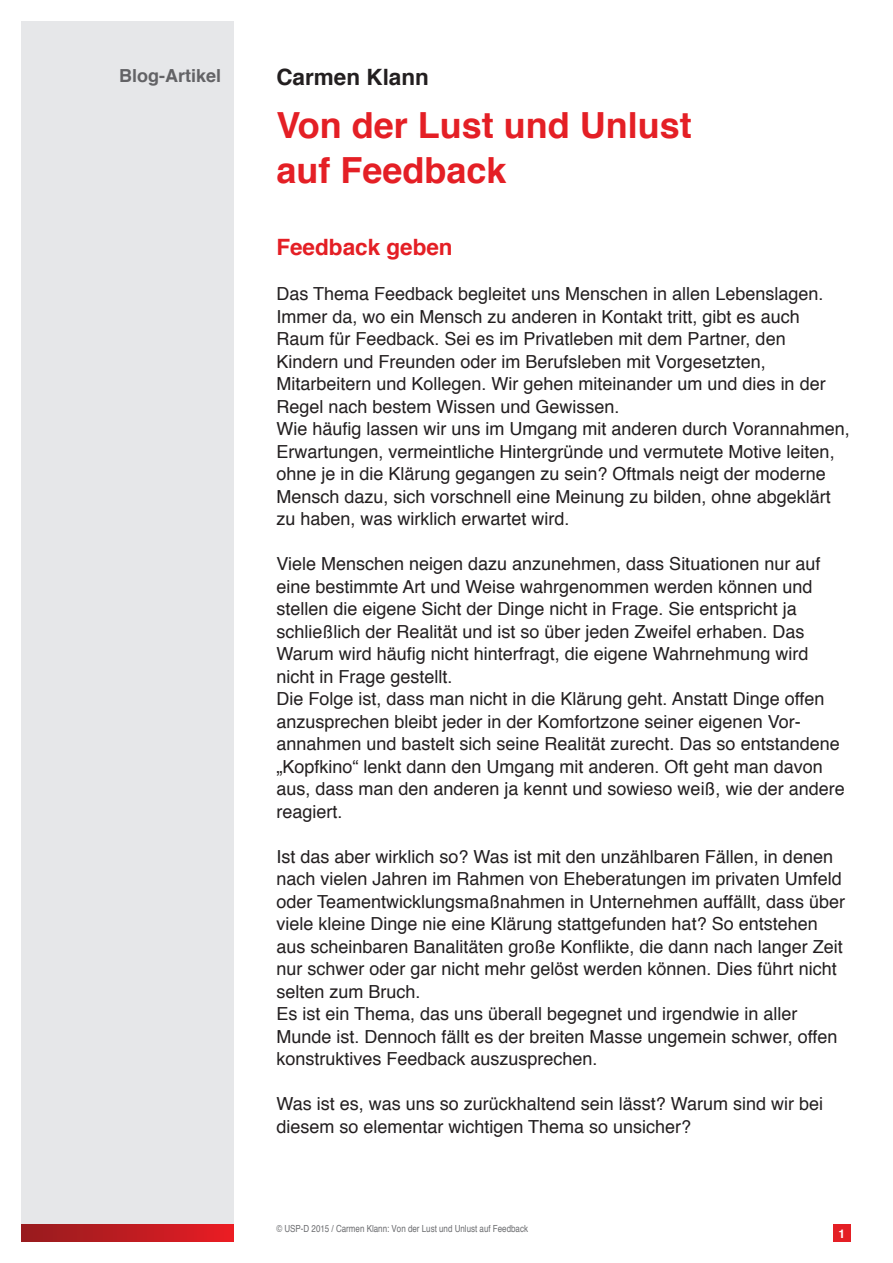
<style>
.page{position:relative;width:893px;height:1263px;background:#fff}
.page>*{position:absolute;margin:0;border:0;box-sizing:border-box;transform-origin:0 0}
.t1{font:700 36px/45px "Helvetica";color:#e41f25}
.t2{font:700 22.5px "Helvetica";color:#e41f25}
.t3{font:700 22.5px "Helvetica";color:#231f20}
.t4{font:18px/22.5px "Helvetica";color:#231f20}
.t5{font:700 18px "Helvetica";color:#636366}
.t6{font:700 12px "Helvetica";color:#fff}
.t7{font:condensed 9.75px "Helvetica";color:#6c6d70}
</style>
<div class="page">
<div style="left:21px;top:21px;width:213px;height:1221px;background:#e6e7e9"></div>
<div style="left:833px;top:1225px;width:17px;height:17px;background:#e41f25"></div>
<div style="left:21px;top:1225px;width:213px;height:17px;background:linear-gradient(to right,#951b1e,#e91c24)"></div>
<p class="t5" style="left:119px;top:61px;width:104px">Blog-Artikel</p>
<p class="t3" style="left:276px;top:59px;width:154px">Carmen Klann</p>
<h1 class="t1" style="left:276px;top:103px;width:417px">Von der Lust und Unlust auf Feedback</h1>
<p class="t2" style="left:276px;top:229px;width:178px">Feedback geben</p>
<p class="t4" style="left:276px;top:283px;width:575px">Das Thema Feedback begleitet uns Menschen in allen Lebenslagen.<br>Immer da, wo ein Mensch zu anderen in Kontakt tritt, gibt es auch Raum für Feedback. Sei es im Privatleben mit dem Partner, den Kindern und Freunden oder im Berufsleben mit Vorgesetzten, Mitarbeitern und Kollegen. Wir gehen miteinander um und dies in der Regel nach bestem Wissen und Gewissen.<br>Wie häufig lassen wir uns im Umgang mit anderen durch Vorannahmen, Erwartungen, vermeintliche Hintergründe und vermutete Motive leiten, ohne je in die Klärung gegangen zu sein? Oftmals neigt der moderne Mensch dazu, sich vorschnell eine Meinung zu bilden, ohne abgeklärt zu haben, was wirklich erwartet wird.</p>
<p class="t4" style="left:276px;top:553px;width:570px">Viele Menschen neigen dazu anzunehmen, dass Situationen nur auf eine bestimmte Art und Weise wahrgenommen werden können und stellen die eigene Sicht der Dinge nicht in Frage. Sie entspricht ja schließlich der Realität und ist so über jeden Zweifel erhaben. Das Warum wird häufig nicht hinterfragt, die eigene Wahrnehmung wird nicht in Frage gestellt.<br>Die Folge ist, dass man nicht in die Klärung geht. Anstatt Dinge offen anzusprechen bleibt jeder in der Komfortzone seiner eigenen Vor&shy;annahmen und bastelt sich seine Realität zurecht. Das so entstandene „Kopfkino“ lenkt dann den Umgang mit anderen. Oft geht man davon aus, dass man den anderen ja kennt und sowieso weiß, wie der andere reagiert.</p>
<p class="t4" style="left:276px;top:845px;width:570px">Ist das aber wirklich so? Was ist mit den unzählbaren Fällen, in denen nach vielen Jahren im Rahmen von Eheberatungen im privaten Umfeld oder Teamentwicklungsmaßnahmen in Unternehmen auffällt, dass über viele kleine Dinge nie eine Klärung stattgefunden hat? So entstehen aus scheinbaren Banalitäten große Konflikte, die dann nach langer Zeit nur schwer oder gar nicht mehr gelöst werden können. Dies führt nicht selten zum Bruch.<br>Es ist ein Thema, das uns überall begegnet und irgendwie in aller Munde ist. Dennoch fällt es der breiten Masse ungemein schwer, offen konstruktives Feedback auszusprechen.</p>
<p class="t4" style="left:276px;top:1093px;width:548px">Was ist es, was uns so zurückhaltend sein lässt? Warum sind wir bei diesem so elementar wichtigen Thema so unsicher?</p>
<p class="t7" style="left:276px;top:1223px;width:253px">© USP-D 2015 / Carmen Klann: Von der Lust und Unlust auf Feedback</p>
<p class="t6" style="left:839px;top:1224px;width:8px">1</p>
</div>
